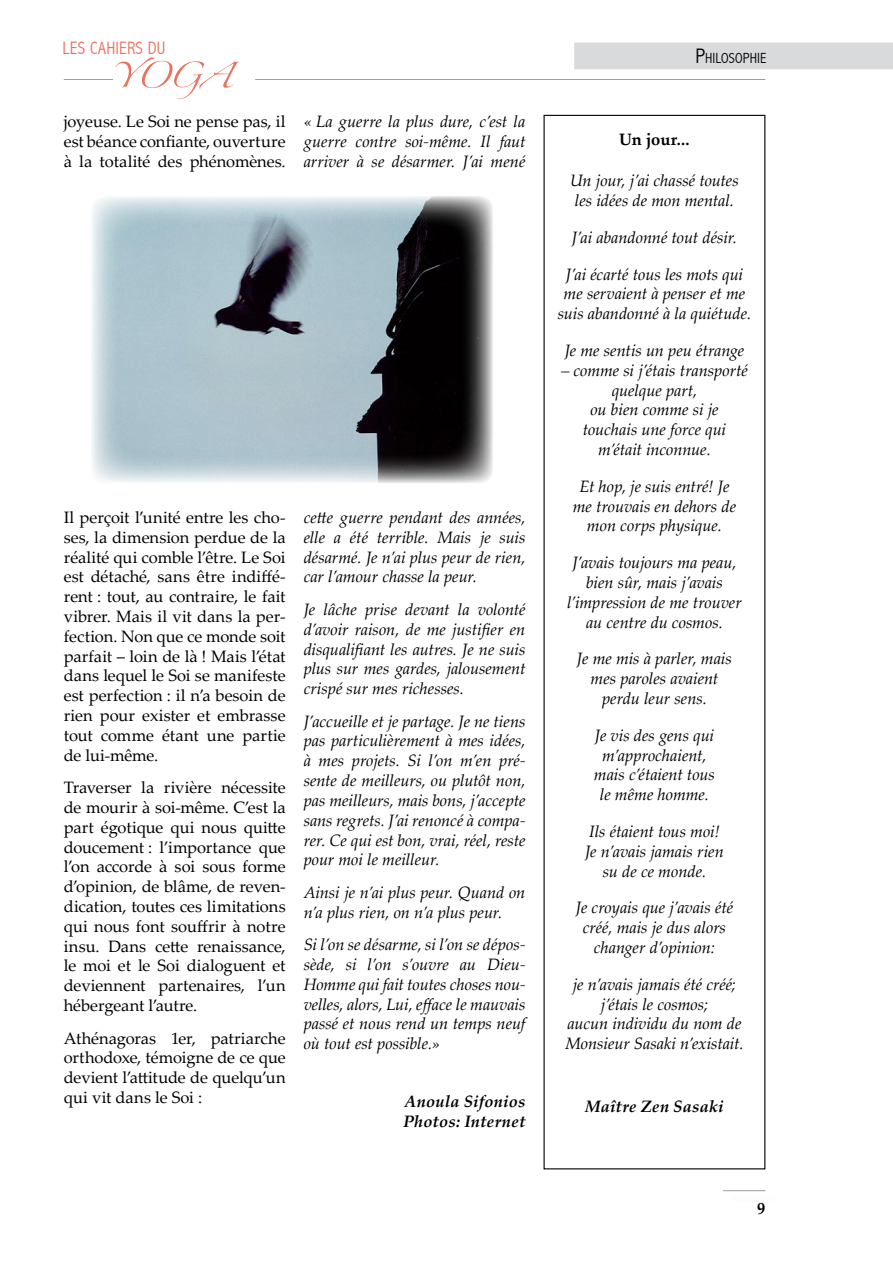
<style>
.page{position:relative;width:893px;height:1263px;background:#fff}
.page>*{position:absolute;margin:0;border:0;box-sizing:border-box;transform-origin:0 0}
.t1{font:57px "Linotype Zapfino One";color:#e9715d}
.t2{font:300 condensed 18px "Abadi";letter-spacing:.01em;color:#e9715d}
.t3{font:italic 16.5px/19.8px "Palatino Linotype";letter-spacing:-.005em;color:#000;text-align:center}
.t4{font:16.5px/19.8px "Palatino Linotype";letter-spacing:-.005em;color:#000;text-align:justify}
.t5{font:italic 700 16.5px/19.8px "Palatino Linotype";letter-spacing:.015em;color:#000}
.t6{font:700 16.5px "Palatino Linotype";letter-spacing:-.01em;color:#000}
.t7{font:300 condensed 14.7px "Abadi";color:#000}
.s1{font-size:21px}
</style>
<div class="page">
<div style="left:575px;top:43px;width:317px;height:25px;background:#d9dadb"></div>
<div style="left:574px;top:43px;width:319px;height:26px;border:2px solid #d9dadb"></div>
<hr style="left:255px;top:79px;width:510px;height:1px;background:#9c9d9f">
<hr style="left:64px;top:79px;width:49px;height:1px;background:#9c9d9f">
<hr style="left:723px;top:1190px;width:42px;height:1px;background:#9c9d9f">
<img style="left:91px;top:196px;width:402px;height:288px;border-radius:13px">
<p class="t2" style="left:63px;top:37px;width:104px">LES CAHIERS DU</p>
<h1 class="t1" style="left:111px;top:34px;width:124px">YOGA</h1>
<p class="t4" style="left:64px;top:111px;width:223px">joyeuse. Le Soi ne pense pas, il est béance confiante, ouverture à la totalité des phénomènes.</p>
<p class="t3" style="left:304px;top:111px;width:223px;text-align:justify">« La guerre la plus dure, c’est la guerre contre soi-même. Il faut arriver à se désarmer. J’ai mené</p>
<p class="t4" style="left:64px;top:507px;width:223px">Il perçoit l’unité entre les cho&shy;ses, la dimension perdue de la réalité qui comble l’être. Le Soi est détaché, sans être indiffé&shy;rent : tout, au contraire, le fait vibrer. Mais il vit dans la per&shy;fection. Non que ce monde soit parfait – loin de là ! Mais l’état dans lequel le Soi se manifeste est perfection : il n’a besoin de rien pour exister et embrasse tout comme étant une partie de lui-même.</p>
<p class="t4" style="left:64px;top:777px;width:223px">Traverser la rivière nécessite de mourir à soi-même. C’est la part égotique qui nous quitte doucement : l’importance que l’on accorde à soi sous forme d’opinion, de blâme, de reven&shy;dication, toutes ces limitations qui nous font souffrir à notre insu. Dans cette renaissance, le moi et le Soi dialoguent et deviennent partenaires, l’un hébergeant l’autre.</p>
<p class="t4" style="left:64px;top:1027px;width:223px">Athénagoras 1er, patriarche orthodoxe, témoigne de ce que devient l’attitude de quelqu’un qui vit dans le Soi :</p>
<p class="t3" style="left:304px;top:507px;width:223px;text-align:justify">cette guerre pendant des années, elle a été terrible. Mais je suis désarmé. Je n’ai plus peur de rien, car l’amour chasse la peur.</p>
<p class="t3" style="left:304px;top:599px;width:223px;text-align:justify">Je lâche prise devant la volonté d’avoir raison, de me justifier en disqualifiant les autres. Je ne suis plus sur mes gardes, jalousement crispé sur mes richesses.</p>
<p class="t3" style="left:304px;top:710px;width:223px;text-align:justify">J’accueille et je partage. Je ne tiens pas particulièrement à mes idées, à mes projets. Si l’on m’en pré&shy;sente de meilleurs, ou plutôt non, pas meilleurs, mais bons, j’accepte sans regrets. J’ai renoncé à compa&shy;rer. Ce qui est bon, vrai, réel, reste pour moi le meilleur.</p>
<p class="t3" style="left:304px;top:882px;width:223px;text-align:left">Ainsi je n’ai plus peur. Quand on n’a plus rien, on n’a plus peur.</p>
<p class="t3" style="left:304px;top:934px;width:223px;text-align:justify">Si l’on se désarme, si l’on se dépos&shy;sède, si l’on s’ouvre au Dieu-Homme qui fait toutes choses nou&shy;velles, alors, Lui, efface le mauvais passé et nous rend un temps neuf où tout est possible.»</p>
<p class="t5" style="left:403px;top:1091px;width:124px">Anoula Sifonios<br>Photos: Internet</p>
<p class="t7" style="left:695px;top:49px;width:73px"><span class="s1">P</span>HILOSOPHIE</p>
<p class="t6" style="left:619px;top:128px;width:72px">Un jour...</p>
<p class="t3" style="left:570px;top:170px;width:170px;text-align:left">Un jour, j’ai chassé toutes les idées de mon mental.</p>
<p class="t3" style="left:572px;top:227px;width:167px">J’ai aban-donné tout désir.</p>
<p class="t3" style="left:558px;top:263px;width:195px">J’ai écarté tous les mots qui me servaient à penser et me suis abandonné à la quiétude.</p>
<p class="t3" style="left:565px;top:340px;width:181px">Je me sentis un peu étrange</p>
<p class="t3" style="left:561px;top:360px;width:188px">– comme si j’étais transporté quelque part,<br>ou bien comme si je touchais une force qui m’était inconnue.</p>
<p class="t3" style="left:573px;top:476px;width:165px">Et hop, je suis entré! Je me trouvais en dehors de mon corps physique.</p>
<p class="t3" style="left:567px;top:552px;width:176px">J’avais toujours ma peau, bien sûr, mais j’avais l’impression de me trouver au centre du cosmos.</p>
<p class="t3" style="left:577px;top:648px;width:156px">Je me mis à parler, mais mes paroles avaient perdu leur sens.</p>
<p class="t3" style="left:594px;top:725px;width:123px">Je vis des gens qui m’approchaient, mais c’étaient tous le même homme.</p>
<p class="t3" style="left:585px;top:821px;width:140px">Ils étaient tous moi!<br>Je n’avais jamais rien su de ce monde.</p>
<p class="t3" style="left:576px;top:897px;width:159px">Je croyais que j’avais été créé, mais je dus alors changer d’opinion:</p>
<p class="t3" style="left:565px;top:974px;width:180px">je n’avais jamais été créé; j’étais le cosmos;<br>aucun individu du nom de<br>Monsieur Sasaki n’existait.</p>
<p class="t5" style="left:585px;top:1095px;width:140px">Maître Zen Sasaki</p>
</div>
